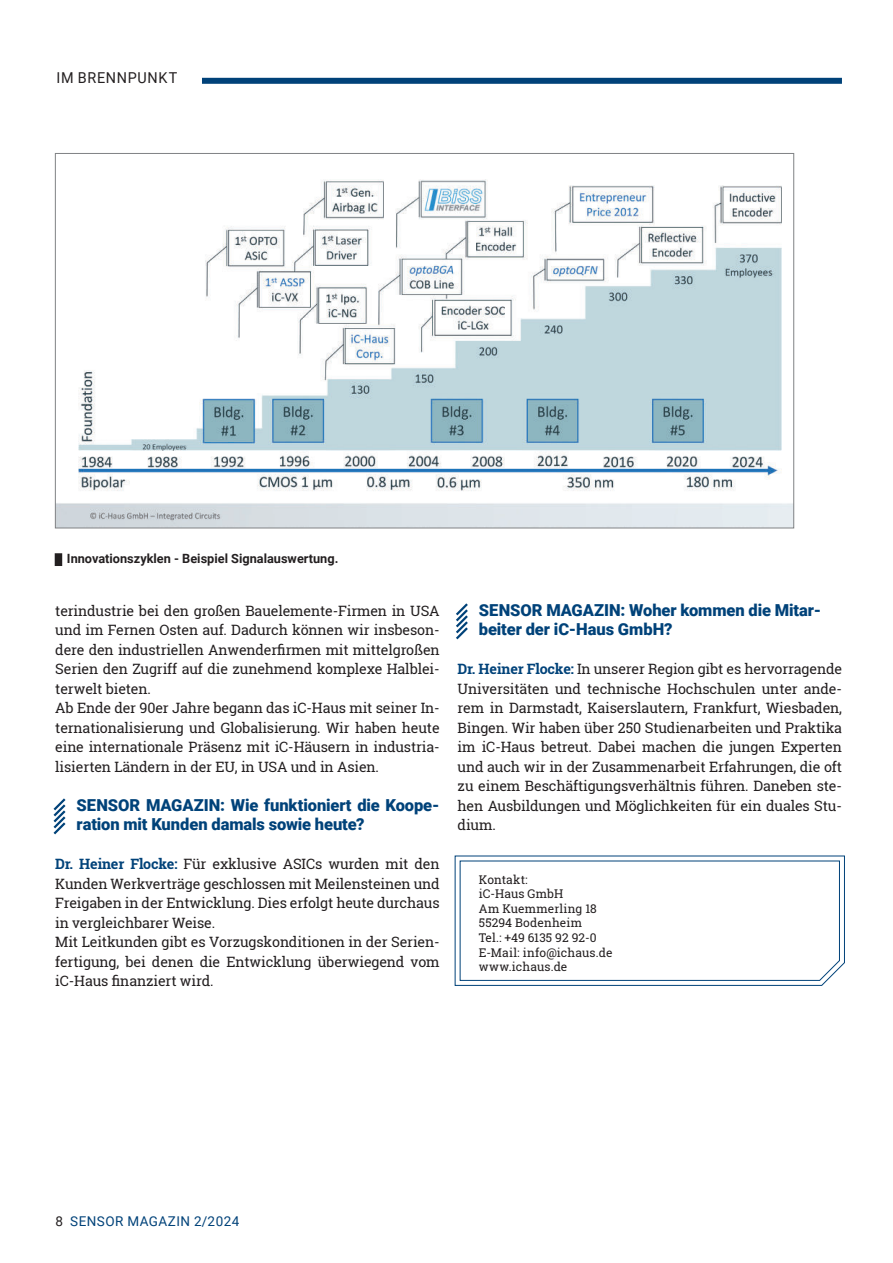
<style>
.page{position:relative;width:893px;height:1263px;background:#fff}
.page>*{position:absolute;margin:0;border:0;box-sizing:border-box;transform-origin:0 0}
.t1{font:900 16.5px/19.5px "Roboto";letter-spacing:-.005em;color:#004279}
.t2{font:15px "Roboto";letter-spacing:.045em;color:#231f20;scale:.96 1}
.t3{font:14.25px/19.5px "Roboto Slab";letter-spacing:-.01em;color:#231f20}
.t4{font:13.5px "Roboto";letter-spacing:.035em;color:#004279}
.t5{font:700 12.75px "Roboto";color:#231f20}
.t6{font:12px/14.5px "Roboto Slab";letter-spacing:.01em;color:#231f20}
.s1{font-weight:700;color:#004279}
.s2{color:#231f20}
</style>
<div class="page">
<svg style="left:53px;top:798px;width:13px;height:37px"></svg>
<svg style="left:456px;top:603px;width:12px;height:37px"></svg>
<svg style="left:454px;top:855px;width:391px;height:131px"></svg>
<svg style="left:459px;top:860px;width:381px;height:121px"></svg>
<img style="left:57px;top:179px;width:735px;height:347px">
<div style="left:55px;top:553px;width:7px;height:13px;background:#231f20"></div>
<div style="left:202px;top:78px;width:640px;height:6px;background:#004279"></div>
<p class="t2" style="left:57px;top:69px;width:127px">IM BRENNPUNKT</p>
<p class="t5" style="left:67px;top:553px;width:273px">Innovationszyklen - Beispiel Signalauswertung.</p>
<p class="t3" style="left:55px;top:602px;width:386px">terindustrie bei den großen Bauelemente-Firmen in USA und im Fernen Osten auf. Dadurch können wir insbeson&shy;dere den industriellen Anwenderfirmen mit mittelgroßen Serien den Zugriff auf die zunehmend komplexe Halblei&shy;terwelt bieten.<br>Ab Ende der 90er Jahre begann das iC-Haus mit seiner In&shy;ternationalisierung und Globalisierung. Wir haben heute eine internationale Präsenz mit iC-Häusern in industria&shy;lisierten Ländern in der EU, in USA und in Asien.</p>
<p class="t1" style="left:77px;top:796px;width:364px">SENSOR MAGAZIN: Wie funktioniert die Koope&shy;ration mit Kunden damals sowie heute?</p>
<p class="t3" style="left:55px;top:855px;width:386px"><span class="s1">Dr. Heiner Flocke:</span> Für exklusive ASICs wurden mit den Kunden Werkverträge geschlossen mit Meilensteinen und Freigaben in der Entwicklung. Dies erfolgt heute durchaus in vergleichbarer Weise.<br>Mit Leitkunden gibt es Vorzugskonditionen in der Serien&shy;fertigung, bei denen die Entwicklung überwiegend vom iC-Haus finanziert wird.</p>
<p class="t1" style="left:479px;top:601px;width:344px">SENSOR MAGAZIN: Woher kommen die Mitar&shy;beiter der iC-Haus GmbH?</p>
<p class="t3" style="left:458px;top:660px;width:386px;text-align:justify"><span class="s1">Dr. Heiner Flocke:</span> In unserer Region gibt es hervorragende Universitäten und technische Hochschulen unter ande&shy;rem in Darmstadt, Kaiserslautern, Frankfurt, Wiesbaden, Bingen. Wir haben über 250 Studienarbeiten und Praktika im iC-Haus betreut. Dabei machen die jungen Experten und auch wir in der Zusammenarbeit Erfahrungen, die oft zu einem Beschäftigungsverhältnis führen. Daneben ste&shy;hen Ausbildungen und Möglichkeiten für ein duales Stu&shy;dium.</p>
<p class="t6" style="left:479px;top:873px;width:135px">Kontakt:<br>iC-Haus GmbH<br>Am Kuemmerling 18<br>55294 Bodenheim<br>Tel.: +49 6135 92 92-0<br>E-Mail: info@ichaus.de www.ichaus.de</p>
<p class="t4" style="left:56px;top:1214px;width:185px"><span class="s2">8</span> SENSOR MAGAZIN 2/2024</p>
</div>
